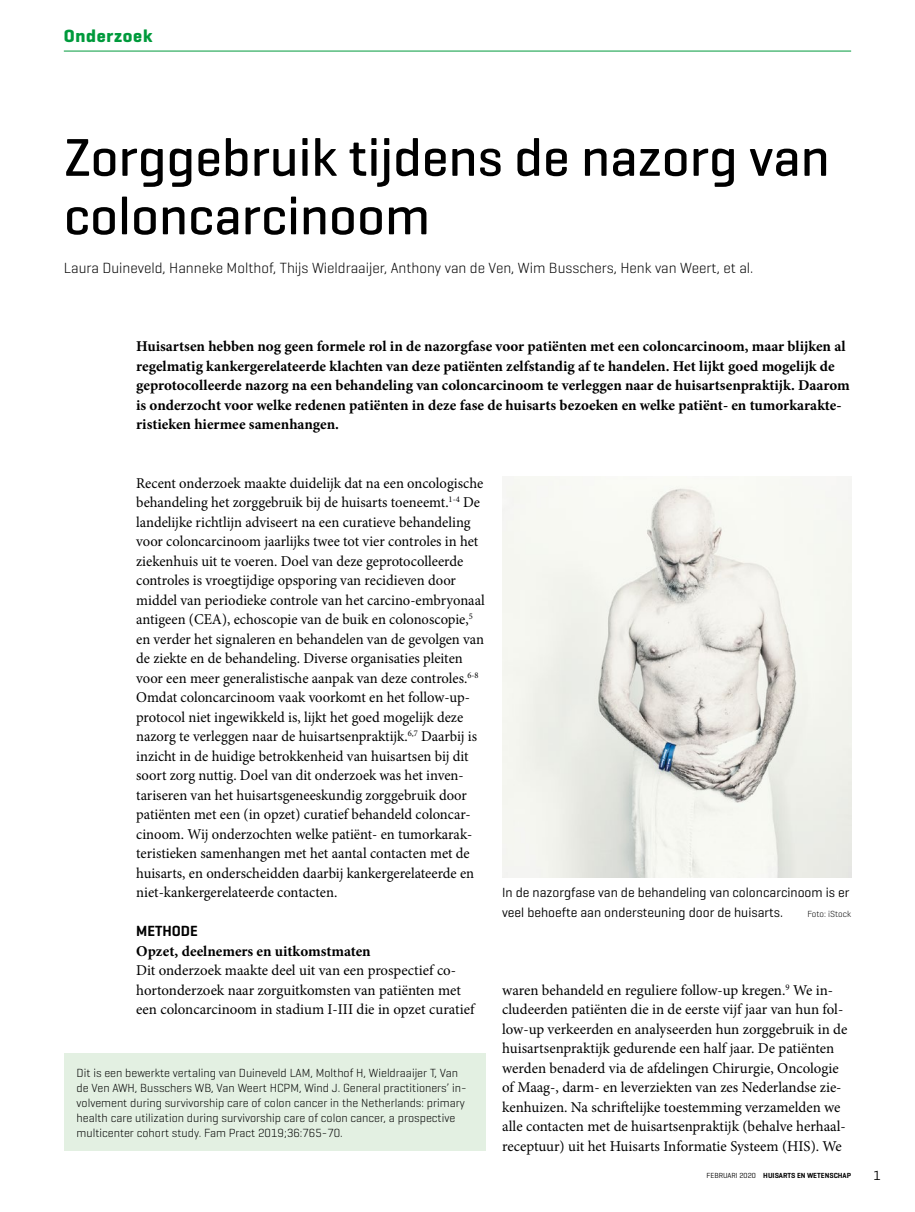
<style>
.page{position:relative;width:915px;height:1212px;background:#fff}
.page>*{position:absolute;margin:0;border:0;box-sizing:border-box;transform-origin:0 0}
.Title_artikelkop{font:500 54px/58.5px "Geogrotesque";color:#000}
.Category_rubriekkop{font:700 18px "Geogrotesque";letter-spacing:.04em;color:#009a3c}
.Para_broodtekst{font:15px/19.5px "Minion Pro";color:#000}
.Para_intro{font:700 15px/19.5px "Minion Pro";color:#000}
.Author_auteur{font:300 15px "Geogrotesque";color:#000}
.SectionHeading_2_sub{font:700 15px "Minion Pro";color:#000}
.SectionHeading_1_tus{font:600 15px "Geogrotesque";color:#000}
.Image_Caption_figuur{font:13.5px/19.5px "Geogrotesque";color:#000}
.NoXML_paginacijfer_R{font:13.5px "Geogrotesque";color:#000}
.Biography_auteursinf{font:300 12px/15px "Geogrotesque";color:#000}
.Image_Caption_figuur-2{font:300 9px "Geogrotesque";color:#000}
.Dateline_voetregel_R{font:600 7.5px "Geogrotesque";color:#000}
.s1{font-weight:400}
</style>
<div class="page">
<hr style="left:64px;top:51px;width:786px;height:1px;background:#009a3c">
<div style="left:64px;top:1053px;width:421px;height:98px;background:#e3f0e2"></div>
<img style="left:502px;top:476px;width:349px;height:402px">
<p class="Category_rubriekkop" style="left:64px;top:25px;width:90px">Onderzoek</p>
<p class="Title_artikelkop" style="left:64px;top:127px;width:767px">Zorggebruik tijdens de nazorg van coloncarcinoom</p>
<p class="Author_auteur" style="left:64px;top:259px;width:690px">Laura Duineveld, Hanneke Molthof, Thijs Wieldraaijer, Anthony van de Ven, Wim Busschers, Henk van Weert, et al.</p>
<p class="Para_intro" style="left:136px;top:337px;width:715px">Huisartsen hebben nog geen formele rol in de nazorgfase voor patiënten met een coloncarcinoom, maar blijken al regelmatig kankergerelateerde klachten van deze patiënten zelfstandig af te handelen. Het lijkt goed mogelijk de geprotocolleerde nazorg na een behandeling van coloncarcinoom te verleggen naar de huisartsenpraktijk. Daarom is onderzocht voor welke redenen patiënten in deze fase de huisarts bezoeken en welke patiënt- en tumorkarakte&shy;ristieken hiermee samenhangen.</p>
<p class="Para_broodtekst" style="left:136px;top:473px;width:350px">Recent onderzoek maakte duidelijk dat na een oncologische behandeling het zorggebruik bij de huisarts toeneemt.<sup>1-4</sup> De landelijke richtlijn adviseert na een curatieve behandeling voor coloncarcinoom jaarlijks twee tot vier controles in het ziekenhuis uit te voeren. Doel van deze geprotocolleerde controles is vroegtijdige opsporing van recidieven door middel van periodieke controle van het carcino-embryonaal antigeen (CEA), echoscopie van de buik en colonoscopie,<sup>5 </sup>en verder het signaleren en behandelen van de gevolgen van de ziekte en de behandeling. Diverse organisaties pleiten voor een meer generalistische aanpak van deze controles.<sup>6-8<br></sup>Omdat coloncarcinoom vaak voorkomt en het follow-up&shy;protocol niet ingewikkeld is, lijkt het goed mogelijk deze nazorg te verleggen naar de huisartsenpraktijk.<sup>6,7</sup> Daarbij is inzicht in de huidige betrokkenheid van huisartsen bij dit soort zorg nuttig. Doel van dit onderzoek was het inven&shy;tariseren van het huisartsgeneeskundig zorggebruik door patiënten met een (in opzet) curatief behandeld coloncar&shy;cinoom. Wij onderzochten welke patiënt- en tumorkarak&shy;teristieken samenhangen met het aantal contacten met de huisarts, en onderscheidden daarbij kankergerelateerde en niet-kankergerelateerde contacten.</p>
<p class="SectionHeading_1_tus" style="left:136px;top:922px;width:63px">METHODE</p>
<p class="SectionHeading_2_sub" style="left:136px;top:940px;width:236px">Opzet, deelnemers en uitkomstmaten</p>
<p class="Para_broodtekst" style="left:136px;top:961px;width:339px">Dit onderzoek maakte deel uit van een prospectief co&shy;hortonderzoek naar zorguitkomsten van patiënten met een coloncarcinoom in stadium I-III die in opzet curatief</p>
<p class="Biography_auteursinf" style="left:77px;top:1065px;width:391px">Dit is een bewerkte vertaling van Duineveld LAM, Molthof H, Wieldraaijer T, Van de Ven AWH, Busschers WB, Van Weert HCPM, Wind J. General practitioners’ in&shy;volvement during survivorship care of colon cancer in the Netherlands: primary health care utilization during survivorship care of colon cancer, a prospective multicenter cohort study. Fam Pract 2019;36:765-70.</p>
<p class="Image_Caption_figuur" style="left:502px;top:883px;width:348px">In de nazorgfase van de behandeling van coloncarcinoom is er veel behoefte aan ondersteuning door de huisarts.</p>
<p class="Image_Caption_figuur-2" style="left:807px;top:908px;width:45px">Foto: iStock</p>
<p class="Para_broodtekst" style="left:502px;top:980px;width:346px">waren behandeld en reguliere follow-up kregen.<sup>9</sup> We in&shy;cludeerden patiënten die in de eerste vijf jaar van hun fol&shy;low-up verkeerden en analyseerden hun zorggebruik in de huisartsenpraktijk gedurende een half jaar. De patiënten werden benaderd via de afdelingen Chirurgie, Oncologie of Maag-, darm- en leverziekten van zes Nederlandse zie&shy;kenhuizen. Na schriftelijke toestemming verzamelden we alle contacten met de huisartsenpraktijk (behalve herhaal&shy;receptuur) uit het Huisarts Informatie Systeem (HIS). We</p>
<p class="Dateline_voetregel_R" style="left:706px;top:1171px;width:146px"><span class="s1">FEBRUARI 2020</span> HUISARTS EN WETENSCHAP</p>
<p class="NoXML_paginacijfer_R" style="left:873px;top:1166px;width:9px">1</p>
</div>
